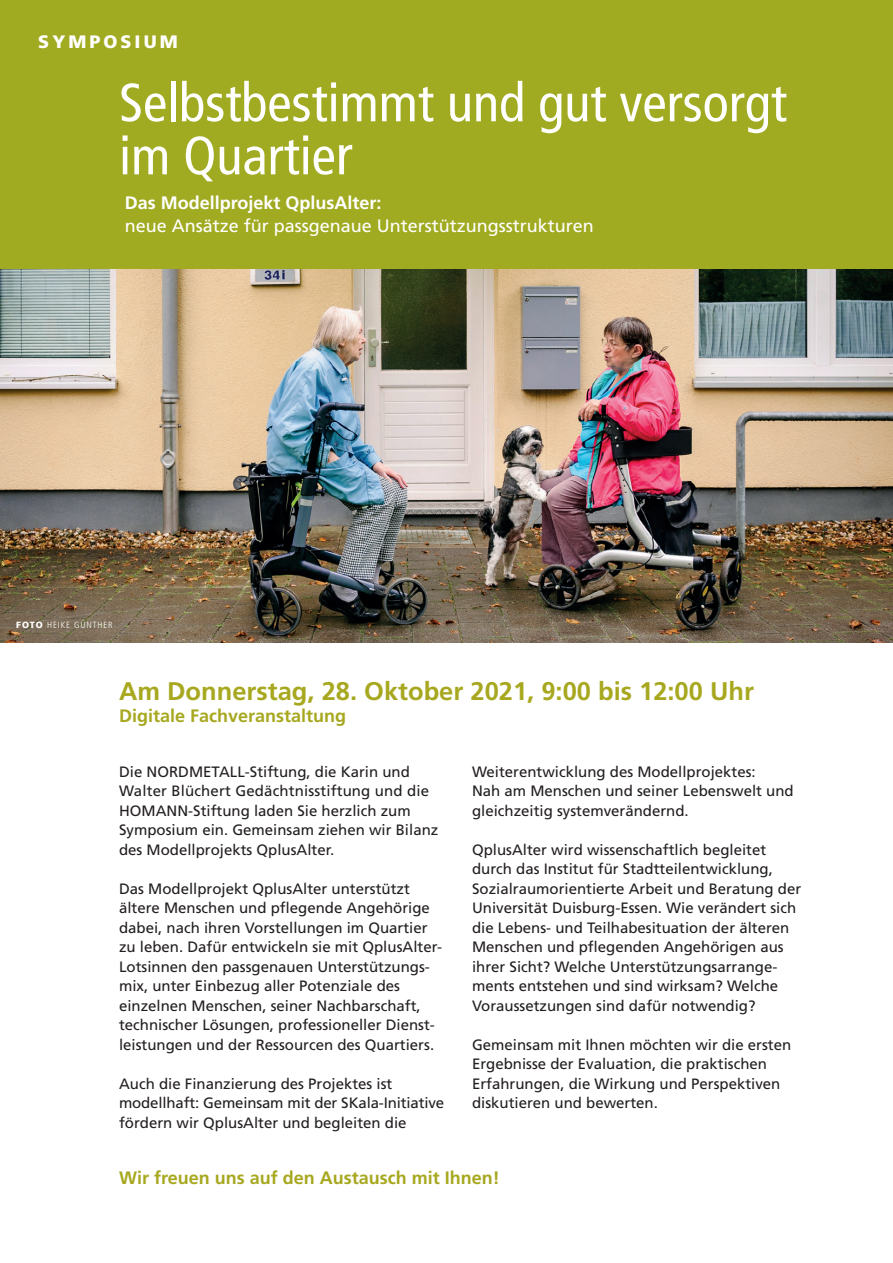
<style>
.page{position:relative;width:893px;height:1263px;background:#fff}
.page>*{position:absolute;margin:0;border:0;box-sizing:border-box;transform-origin:0 0}
.t1{font:condensed 54px/53.1px "Frutiger";color:#fff}
.t2{font:700 25.5px "Frutiger";color:#a7a81f}
.t3{font:700 18px "Frutiger";color:#a7a81f}
.t4{font:18px "Frutiger";color:#fff}
.t5{font:700 18px "Frutiger";color:#fff}
.t6{font:900 18px "Frutiger";letter-spacing:.17em;color:#fff}
.t7{font:15px/19.5px "Frutiger";color:#231f20}
.t8{font:300 condensed 9px "Frutiger";letter-spacing:.1em;color:#fff}
.s1{font-size:57px}
.s2{font-weight:900;font-stretch:normal}
</style>
<div class="page">
<img style="left:0;top:268px;width:893px;height:374px">
<div style="left:0;top:0;width:893px;height:268px;background:#a1ab21"></div>
<p class="t6" style="left:38px;top:31px;width:141px">SYMPOSIUM</p>
<h1 class="t1" style="left:119px;top:76px;width:669px">Selbstbestimmt und gut versorgt im Quartie<span class="s1">r</span></h1>
<p class="t5" style="left:125px;top:192px;width:258px">Das Modellprojekt QplusAlter:</p>
<p class="t4" style="left:125px;top:215px;width:471px">neue Ansätze für passgenaue Unterstützungsstrukturen</p>
<p class="t8" style="left:16px;top:620px;width:98px"><span class="s2">FOTO</span> HEIKE GÜNTHER</p>
<h2 class="t2" style="left:119px;top:676px;width:636px">Am Donnerstag, 28. Oktober 2021, 9:00 bis 12:00 Uhr</h2>
<p class="t3" style="left:119px;top:705px;width:229px">Digitale Fachveranstaltung</p>
<p class="t7" style="left:119px;top:762px;width:321px">Die NORDMETALL-Stiftung, die Karin und Walter Blüchert Gedächtnisstiftung und die HOMANN-Stiftung laden Sie herzlich zum Symposium ein. Gemeinsam ziehen wir Bilanz des Modellprojekts QplusAlter.</p>
<p class="t7" style="left:119px;top:879px;width:325px">Das Modellprojekt QplusAlter unterstützt ältere Menschen und pflegende Angehörige dabei, nach ihren Vorstellungen im Quartier zu leben. Dafür entwickeln sie mit QplusAlter-Lotsinnen den passgenauen Unterstützungs&shy;mix, unter Einbezug aller Potenziale des einzelnen Menschen, seiner Nachbarschaft, technischer Lösungen, professioneller Dienst&shy;leistungen und der Ressourcen des Quartiers.</p>
<p class="t7" style="left:119px;top:1074px;width:327px">Auch die Finanzierung des Projektes ist modellhaft: Gemeinsam mit der SKala-Initiative fördern wir QplusAlter und begleiten die</p>
<p class="t7" style="left:472px;top:762px;width:323px">Weiterentwicklung des Modellprojektes:<br>Nah am Menschen und seiner Lebenswelt und gleichzeitig systemverändernd.</p>
<p class="t7" style="left:472px;top:840px;width:331px">QplusAlter wird wissenschaftlich begleitet durch das Institut für Stadtteilentwicklung, Sozialraumorientierte Arbeit und Beratung der Universität Duisburg-Essen. Wie verändert sich die Lebens- und Teilhabesituation der älteren Menschen und pflegenden Angehörigen aus ihrer Sicht? Welche Unterstützungsarrange&shy;ments entstehen und sind wirksam? Welche Voraussetzungen sind dafür notwendig?</p>
<p class="t7" style="left:472px;top:1035px;width:321px">Gemeinsam mit Ihnen möchten wir die ersten Ergebnisse der Evaluation, die praktischen Erfahrungen, die Wirkung und Perspektiven diskutieren und bewerten.</p>
<p class="t3" style="left:119px;top:1167px;width:382px">Wir freuen uns auf den Austausch mit Ihnen!</p>
</div>
